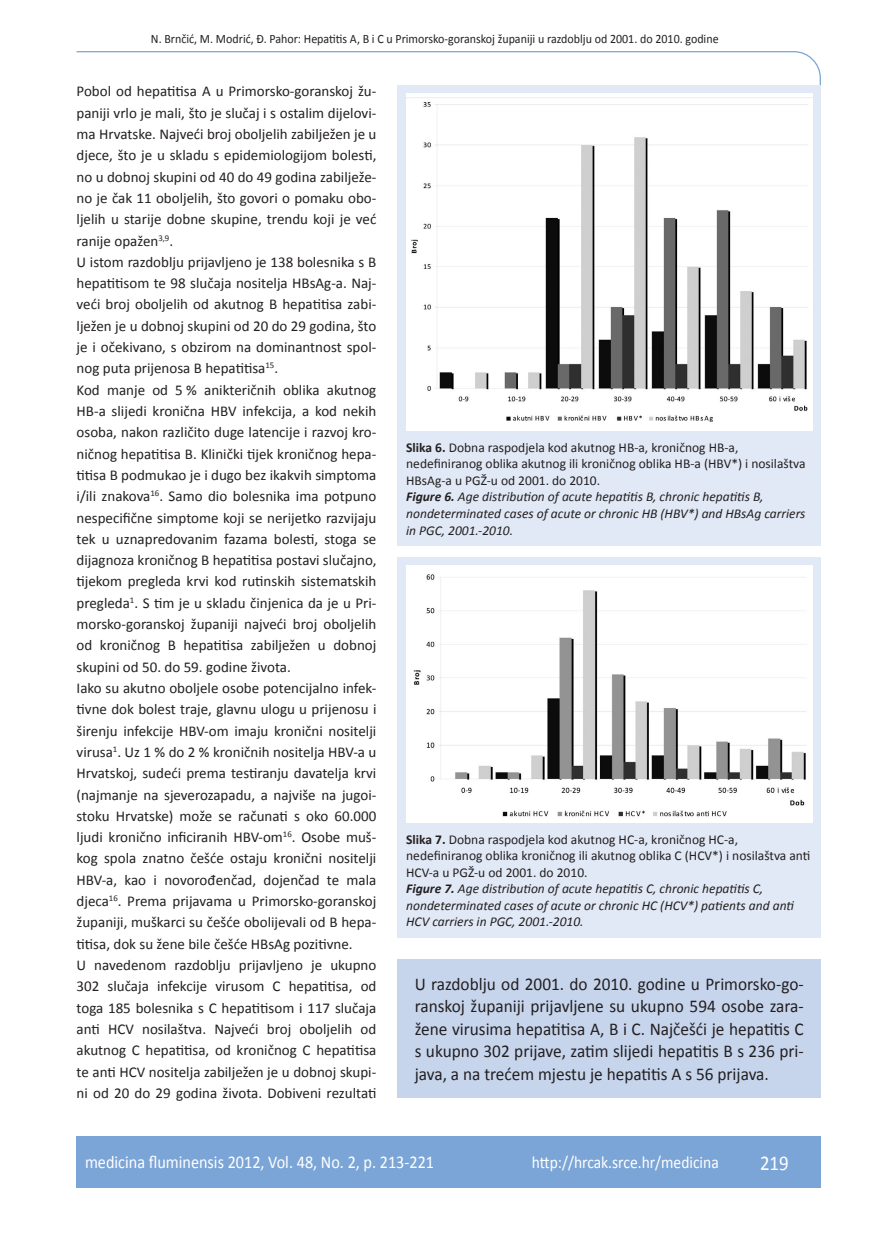
<style>
.page{position:relative;width:872px;height:1234px;background:#fff}
.page>*{position:absolute;margin:0;border:0;box-sizing:border-box;transform-origin:0 0}
.t1{font:21px "Calibri";color:#fff;scale:.9 1}
.anterfile{font:18px/22.5px "Calibri";color:#231f20;text-align:justify;scale:.96 1}
.t2{font:18px "Calibri";color:#fff;scale:.9 1}
.t3{font:17.25px "Calibri";color:#fff;scale:.9 1}
.osnovni_tekst{font:15px/21.3px "Calibri";color:#231f20;text-align:justify}
.potpis_slika{font:italic 13.5px/16.5px "Calibri";color:#231f20}
.potpis_slika-2{font:13.5px/16.5px "Calibri";color:#231f20}
.glava{font:12.75px "Calibri";color:#231f20;scale:.94 1}
.s1{font-weight:700}
.s2{font-weight:700;font-style:italic}
.s3{font-style:italic}
.s4{font-weight:700;font-style:normal}
.s5{font-style:normal}
</style>
<div class="page">
<svg style="left:76px;top:51px;width:745px;height:275px"></svg>
<div style="left:77px;top:1135px;width:744px;height:51px;background:#7ca5d7"></div>
<div style="left:398px;top:958px;width:423px;height:139px;background:#c6d5ec"></div>
<div style="left:398px;top:85px;width:423px;height:460px;background:#e1e9f6"></div>
<div style="left:406px;top:94px;width:407px;height:337px;background:#fff"></div>
<img style="left:406px;top:97px;width:407px;height:325px">
<div style="left:398px;top:557px;width:423px;height:380px;background:#e1e9f6"></div>
<div style="left:406px;top:566px;width:407px;height:256px;background:#fff"></div>
<img style="left:413px;top:574px;width:393px;height:243px">
<p class="glava" style="left:151px;top:30px;width:605px">N. Brnčić, M. Modrić, Đ. Pahor: Hepatitis A, B i C u Primorsko-goranskoj županiji u razdoblju od 2001. do 2010. godine</p>
<p class="osnovni_tekst" style="left:77px;top:80px;width:301px">Pobol od hepatitisa A u Primorsko-goranskoj žu&shy;paniji vrlo je mali, što je slučaj i s ostalim dijelovi&shy;ma Hrvatske. Najveći broj oboljelih zabilježen je u djece, što je u skladu s epidemiologijom bolesti, no u dobnoj skupini od 40 do 49 godina zabilježe&shy;no je čak 11 oboljelih, što govori o pomaku obo&shy;ljelih u starije dobne skupine, trendu koji je već ranije opažen<sup>3,9</sup>.</p>
<p class="osnovni_tekst" style="left:77px;top:250px;width:301px">U istom razdoblju prijavljeno je 138 bolesnika s B hepatitisom te 98 slučaja nositelja HBsAg-a. Naj&shy;veći broj oboljelih od akutnog B hepatitisa zabi&shy;lježen je u dobnoj skupini od 20 do 29 godina, što je i očekivano, s obzirom na dominantnost spol&shy;nog puta prijenosa B hepatitisa<sup>15</sup>.</p>
<p class="osnovni_tekst" style="left:77px;top:378px;width:301px">Kod manje od 5 % anikteričnih oblika akutnog HB-a slijedi kronična HBV infekcija, a kod nekih osoba, nakon različito duge latencije i razvoj kro&shy;ničnog hepatitisa B. Klinički tijek kroničnog hepa&shy;titisa B podmukao je i dugo bez ikakvih simptoma i/ili znakova<sup>16</sup>. Samo dio bolesnika ima potpuno nespecifične simptome koji se nerijetko razvijaju tek u uznapredovanim fazama bolesti, stoga se dijagnoza kroničnog B hepatitisa postavi slučajno, tijekom pregleda krvi kod rutinskih sistematskih pregleda<sup>1</sup>. S tim je u skladu činjenica da je u Pri&shy;morsko-goranskoj županiji najveći broj oboljelih od kroničnog B hepatitisa zabilježen u dobnoj skupini od 50. do 59. godine života.</p>
<p class="osnovni_tekst" style="left:77px;top:676px;width:301px">Iako su akutno oboljele osobe potencijalno infek&shy;tivne dok bolest traje, glavnu ulogu u prijenosu i širenju infekcije HBV-om imaju kronični nositelji virusa<sup>1</sup>. Uz 1 % do 2 % kroničnih nositelja HBV-a u Hrvatskoj, sudeći prema testiranju davatelja krvi (najmanje na sjeverozapadu, a najviše na jugoi&shy;stoku Hrvatske) može se računati s oko 60.000 ljudi kronično inficiranih HBV-om<sup>16</sup>. Osobe muš&shy;kog spola znatno češće ostaju kronični nositelji HBV-a, kao i novorođenčad, dojenčad te mala djeca<sup>16</sup>. Prema prijavama u Primorsko-goranskoj županiji, muškarci su češće obolijevali od B hepa&shy;titisa, dok su žene bile češće HBsAg pozitivne.</p>
<p class="osnovni_tekst" style="left:77px;top:953px;width:301px">U navedenom razdoblju prijavljeno je ukupno 302 slučaja infekcije virusom C hepatitisa, od toga 185 bolesnika s C hepatitisom i 117 slučaja anti HCV nosilaštva. Najveći broj oboljelih od akutnog C hepatitisa, od kroničnog C hepatitisa te anti HCV nositelja zabilježen je u dobnoj skupi&shy;ni od 20 do 29 godina života. Dobiveni rezultati</p>
<p class="potpis_slika-2" style="left:406px;top:438px;width:401px"><span class="s1">Slika 6.</span> Dobna raspodjela kod akutnog HB-a, kroničnog HB-a, nedefiniranog oblika akutnog ili kroničnog oblika HB-a (HBV*) i nosilaštva HBsAg-a u PGŽ-u od 2001. do 2010.<br><span class="s2">Figure 6.</span> <span class="s3">Age distribution of acute hepatitis B, chronic hepatitis B, nondeterminated cases of acute or chronic HB (HBV*) and HBsAg carriers in PGC, 2001.-2010.</span></p>
<p class="potpis_slika" style="left:406px;top:830px;width:406px"><span class="s4">Slika 7.</span> <span class="s5">Dobna raspodjela kod akutnog HC-a, kroničnog HC-a, nedefiniranog oblika kroničnog ili akutnog oblika C (HCV*) i nosilaštva anti HCV-a u PGŽ-u od 2001. do 2010.<br></span><span class="s1">Figure 7.</span> Age distribution of acute hepatitis C, chronic hepatitis C, nondeterminated cases of acute or chronic HC (HCV*) patients and anti HCV carriers in PGC, 2001.-2010.</p>
<p class="anterfile" style="left:415px;top:971px;width:407px">U razdoblju od 2001. do 2010. godine u Primorsko-go&shy;ranskoj županiji prijavljene su ukupno 594 osobe zara&shy;žene virusima hepatitisa A, B i C. Najčešći je hepatitis C s ukupno 302 prijave, zatim slijedi hepatitis B s 236 pri&shy;java, a na trećem mjestu je hepatitis A s 56 prijava.</p>
<p class="t2" style="left:85px;top:1150px;width:389px">medicina fluminensis 2012, Vol. 48, No. 2, p. 213-221</p>
<p class="t3" style="left:532px;top:1151px;width:209px">http://hrcak.srce.hr/medicina</p>
<p class="t1" style="left:760px;top:1149px;width:33px">219</p>
</div>
